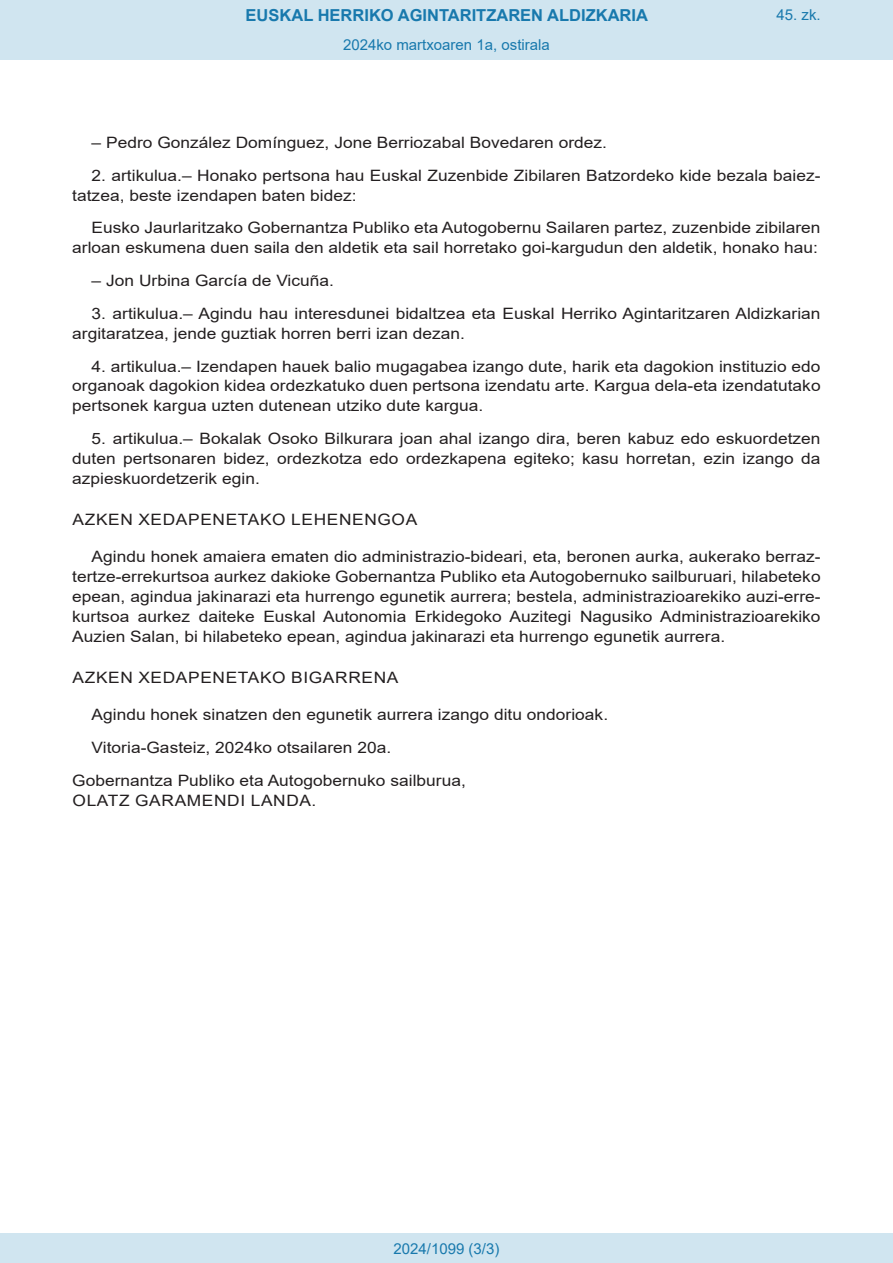
<style>
.page{position:relative;width:893px;height:1263px;background:#fff}
.page>*{position:absolute;margin:0;border:0;box-sizing:border-box;transform-origin:0 0}
.t1{font:700 16.5px "Arial";color:#1879ad}
.BOPVDetalle{font:15.6px/20px "Arial";color:#231f20;text-align:justify;scale:1.11 1}
.BOPVDisposicion{font:15.6px "Arial";letter-spacing:.035em;color:#231f20;scale:1.11 1}
.BOPVFirmaPuesto{font:15.6px "Arial";color:#231f20;scale:1.11 1}
.BOPVFirmaLugFec{font:15.6px "Arial";color:#231f20;scale:1.11 1}
.BOPVFirmaNombre{font:15.6px "Arial";letter-spacing:.035em;color:#231f20;scale:1.11 1}
.Paginacion_Centro{font:15px "Arial";color:#1879ad}
</style>
<div class="page">
<div style="left:0;top:0;width:893px;height:60px;background:#d0e5f0"></div>
<div style="left:0;top:1233px;width:893px;height:30px;background:#d0e5f0"></div>
<p class="t1" style="left:246px;top:3px;width:404px">EUSKAL HERRIKO AGINTARITZAREN ALDIZKARIA</p>
<p class="Paginacion_Centro" style="left:343px;top:35px;width:208px">2024ko martxoaren 1a, ostirala</p>
<p class="Paginacion_Centro" style="left:776px;top:5px;width:46px">45. zk.</p>
<p class="BOPVDetalle" style="left:92px;top:133px;width:466px">– Pedro González Domínguez, Jone Berriozabal Bovedaren ordez.</p>
<p class="BOPVDetalle" style="left:72px;top:165px;width:676px;text-indent:19px">2. artikulua.– Honako pertsona hau Euskal Zuzenbide Zibilaren Batzordeko kide bezala baiez&shy;tatzea, beste izendapen baten bidez:</p>
<p class="BOPVDetalle" style="left:72px;top:218px;width:676px;text-align:right">Eusko Jaurlaritzako Gobernantza Publiko eta Autogobernu Sailaren partez, zuzenbide zibilaren arloan eskumena duen saila den aldetik eta sail horretako goi-kargudun den aldetik, honako hau:</p>
<p class="BOPVDetalle" style="left:92px;top:271px;width:220px">– Jon Urbina García de Vicuña.</p>
<p class="BOPVDetalle" style="left:72px;top:303px;width:676px;text-indent:19px">3. artikulua.– Agindu hau interesdunei bidaltzea eta Euskal Herriko Agintaritzaren Aldizkarian argitaratzea, jende guztiak horren berri izan dezan.</p>
<p class="BOPVDetalle" style="left:72px;top:356px;width:676px;text-indent:19px">4. artikulua.– Izendapen hauek balio mugagabea izango dute, harik eta dagokion instituzio edo organoak dagokion kidea ordezkatuko duen pertsona izendatu arte. Kargua dela-eta izendatutako pertsonek kargua uzten dutenean utziko dute kargua.</p>
<p class="BOPVDetalle" style="left:72px;top:429px;width:676px;text-indent:19px">5. artikulua.– Bokalak Osoko Bilkurara joan ahal izango dira, beren kabuz edo eskuordetzen duten pertsonaren bidez, ordezkotza edo ordezkapena egiteko; kasu horretan, ezin izango da azpieskuordetzerik egin.</p>
<p class="BOPVDisposicion" style="left:73px;top:509px;width:312px">AZKEN XEDAPENETAKO LEHENENGOA</p>
<p class="BOPVDetalle" style="left:72px;top:547px;width:676px;text-indent:19px">Agindu honek amaiera ematen dio administrazio-bideari, eta, beronen aurka, aukerako berraz&shy;tertze-errekurtsoa aurkez dakioke Gobernantza Publiko eta Autogobernuko sailburuari, hilabeteko epean, agindua jakinarazi eta hurrengo egunetik aurrera; bestela, administrazioarekiko auzi-erre&shy;kurtsoa aurkez daiteke Euskal Autonomia Erkidegoko Auzitegi Nagusiko Administrazioarekiko Auzien Salan, bi hilabeteko epean, agindua jakinarazi eta hurrengo egunetik aurrera.</p>
<p class="BOPVDisposicion" style="left:73px;top:667px;width:295px">AZKEN XEDAPENETAKO BIGARRENA</p>
<p class="BOPVDetalle" style="left:92px;top:705px;width:467px">Agindu honek sinatzen den egunetik aurrera izango ditu ondorioak.</p>
<p class="BOPVFirmaLugFec" style="left:92px;top:737px;width:271px">Vitoria-Gasteiz, 2024ko otsailaren 20a.</p>
<p class="BOPVFirmaPuesto" style="left:72px;top:769px;width:356px">Gobernantza Publiko eta Autogobernuko sailburua,</p>
<p class="BOPVFirmaNombre" style="left:73px;top:789px;width:221px">OLATZ GARAMENDI LANDA.</p>
<p class="Paginacion_Centro" style="left:393px;top:1238px;width:107px">2024/1099 (3/3)</p>
</div>
